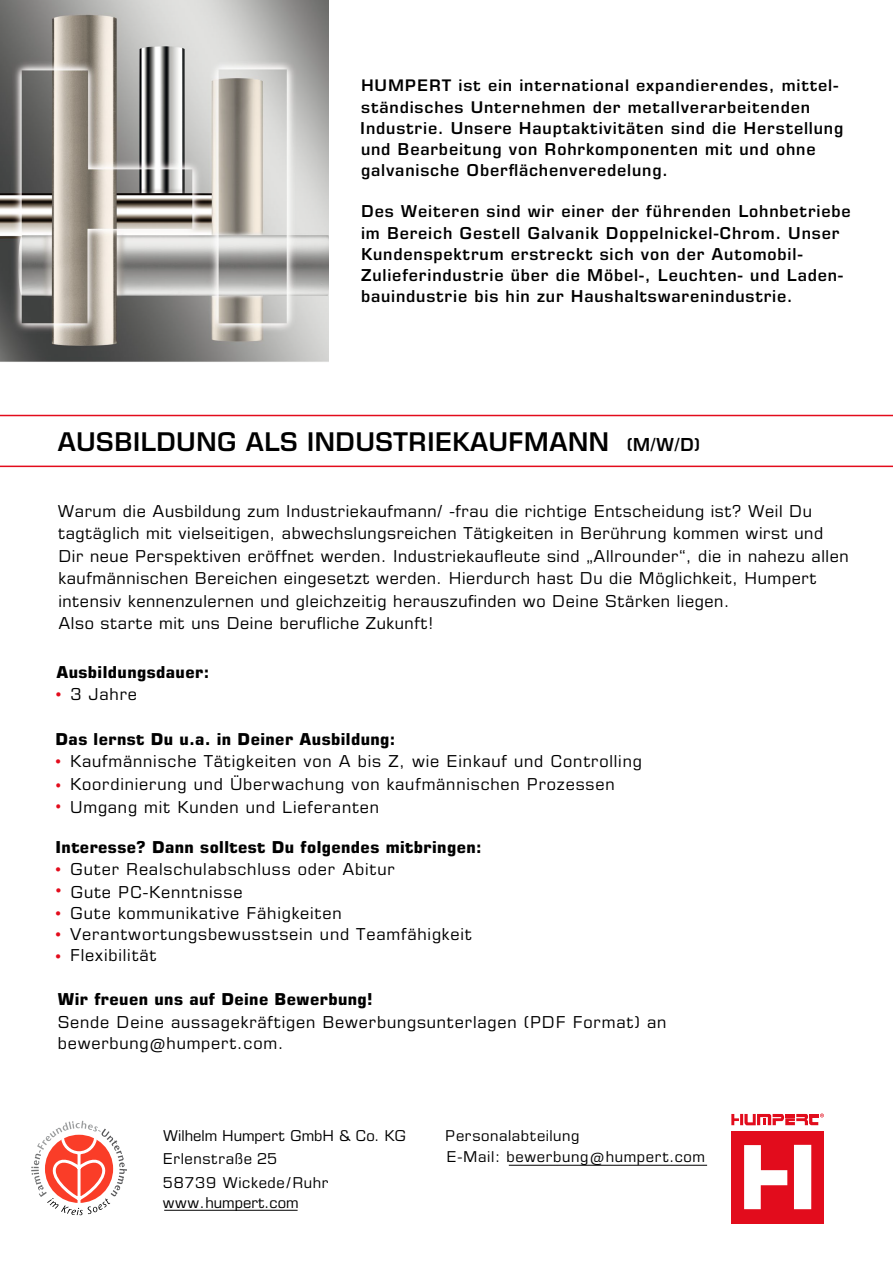
<style>
.page{position:relative;width:893px;height:1263px;background:#fff}
.page>*{position:absolute;margin:0;border:0;box-sizing:border-box;transform-origin:0 0}
.t1{font:600 25.8px "Eurostile LT Pro";color:#000}
.t2{font:16.5px/21px "Eurostile LT Pro";letter-spacing:.035em;color:#000}
.t3{font:600 16.5px/21px "Eurostile LT Pro";letter-spacing:.05em;color:#000}
.t4{font:700 16.5px "Eurostile LT Pro";letter-spacing:.025em;color:#000}
.t5{font:600 16.2px "Eurostile LT Pro";letter-spacing:.05em;color:#000}
.t6{font:600 16.05px "Eurostile LT Pro";letter-spacing:.05em;color:#000}
.t7{font:15px/24px "Eurostile LT Pro";letter-spacing:.04em;color:#000}
.t8{font:15px "Eurostile LT Pro";color:#000}
.s1{font-size:18px}
.s2{color:#e30c1c}
</style>
<div class="page">
<img style="left:0;top:0;width:328px;height:362px">
<hr style="left:0;top:466px;width:893px;height:1px;background:#e30c1c">
<hr style="left:0;top:415px;width:893px;height:1px;background:#e30c1c">
<hr style="left:509px;top:1165px;width:198px;height:1px;background:#000">
<hr style="left:164px;top:1210px;width:134px;height:1px;background:#000">
<svg style="left:31px;top:1120px;width:96px;height:95px"></svg>
<div style="left:731px;top:1131px;width:93px;height:92px;background:#e20c1c"></div>
<svg style="left:744px;top:1145px;width:43px;height:64px"></svg>
<div style="left:794px;top:1145px;width:17px;height:64px;background:#fff"></div>
<svg style="left:731px;top:1113px;width:93px;height:12px"></svg>
<p class="t6" style="left:361px;top:75px;width:479px">HUMPERT ist ein international expandierendes, mittel-</p>
<p class="t5" style="left:361px;top:97px;width:450px">ständisches Unternehmen der metallverarbeitenden</p>
<p class="t3" style="left:360px;top:118px;width:485px">Industrie. Unsere Hauptaktivitäten sind die Herstellung und Bearbeitung von Rohrkomponenten mit und ohne galvanische Oberflächenveredelung.</p>
<p class="t3" style="left:361px;top:199px;width:491px;line-height:22.5px">Des Weiteren sind wir einer der führenden Lohnbetriebe im Bereich Gestell Galvanik Doppelnickel-Chrom. Unser</p>
<p class="t3" style="left:361px;top:244px;width:484px">Kundenspektrum erstreckt sich von der Automobil-<br>Zulieferindustrie über die Möbel-, Leuchten- und Laden&shy;bauindustrie bis hin zur Haushaltswarenindustrie.</p>
<h1 class="t1" style="left:58px;top:426px;width:644px">AUSBILDUNG ALS INDUSTRIEKAUFMANN <span class="s1">(M/W/D)</span></h1>
<p class="t2" style="left:58px;top:500px;width:756px">Warum die Ausbildung zum Industriekaufmann/ -frau die richtige Entscheidung ist? Weil Du</p>
<p class="t2" style="left:58px;top:544px;width:792px;line-height:22.5px">Dir neue Perspektiven eröffnet werden. Industriekaufleute sind „Allrounder“, die in nahezu allen kaufmännischen Bereichen eingesetzt werden. Hierdurch hast Du die Möglichkeit, Humpert</p>
<p class="t2" style="left:59px;top:613px;width:377px">Also starte mit uns Deine berufliche Zukunft!</p>
<p class="t2" style="left:58px;top:522px;width:767px">tagtäglich mit vielseitigen, abwechslungsreichen Tätigkeiten in Berührung kommen wirst und</p>
<p class="t2" style="left:58px;top:590px;width:673px">intensiv kennenzulernen und gleichzeitig herauszufinden wo Deine Stärken liegen.</p>
<p class="t4" style="left:56px;top:662px;width:154px">Ausbildungsdauer:</p>
<p class="t2" style="left:56px;top:683px;width:83px"><span class="s2">•</span> 3 Jahre</p>
<p class="t4" style="left:56px;top:728px;width:341px">Das lernst Du u.a. in Deiner Ausbildung:</p>
<p class="t2" style="left:56px;top:751px;width:588px"><span class="s2">•</span> Kaufmännische Tätigkeiten von A bis Z, wie Einkauf und Controlling</p>
<p class="t2" style="left:56px;top:774px;width:560px"><span class="s2">•</span> Koordinierung und Überwachung von kaufmännischen Prozessen</p>
<p class="t2" style="left:56px;top:796px;width:325px"><span class="s2">•</span> Umgang mit Kunden und Lieferanten</p>
<p class="t4" style="left:56px;top:836px;width:428px">Interesse? Dann solltest Du folgendes mitbringen:</p>
<p class="t2" style="left:56px;top:859px;width:341px"><span class="s2">•</span> Guter Realschulabschluss oder Abitur</p>
<p class="t2" style="left:56px;top:902px;width:288px"><span class="s2">•</span> Gute kommunikative Fähigkeiten</p>
<p class="t2" style="left:56px;top:923px;width:418px"><span class="s2">•</span> Verantwortungsbewusstsein und Teamfähigkeit</p>
<p class="t2" style="left:56px;top:881px;width:188px"><span class="s2">•</span> Gute PC-Kenntnisse</p>
<p class="t2" style="left:56px;top:944px;width:103px"><span class="s2">•</span> Flexibilität</p>
<p class="t4" style="left:58px;top:988px;width:316px">Wir freuen uns auf Deine Bewerbung!</p>
<p class="t2" style="left:58px;top:1011px;width:610px">Sende Deine aussagekräftigen Bewerbungsunterlagen (PDF Format) an bewerbung@humpert.com.</p>
<p class="t8" style="left:163px;top:1127px;width:245px">Wilhelm Humpert GmbH &amp; Co. KG</p>
<p class="t7" style="left:445px;top:1123px;width:136px">Personalabteilung</p>
<p class="t7" style="left:163px;top:1146px;width:167px">Erlenstraße 25<br>58739 Wickede/Ruhr</p>
<p class="t7" style="left:447px;top:1144px;width:260px">E-Mail: bewerbung@humpert.com</p>
<p class="t8" style="left:163px;top:1193px;width:137px">www.humpert.com</p>
</div>
